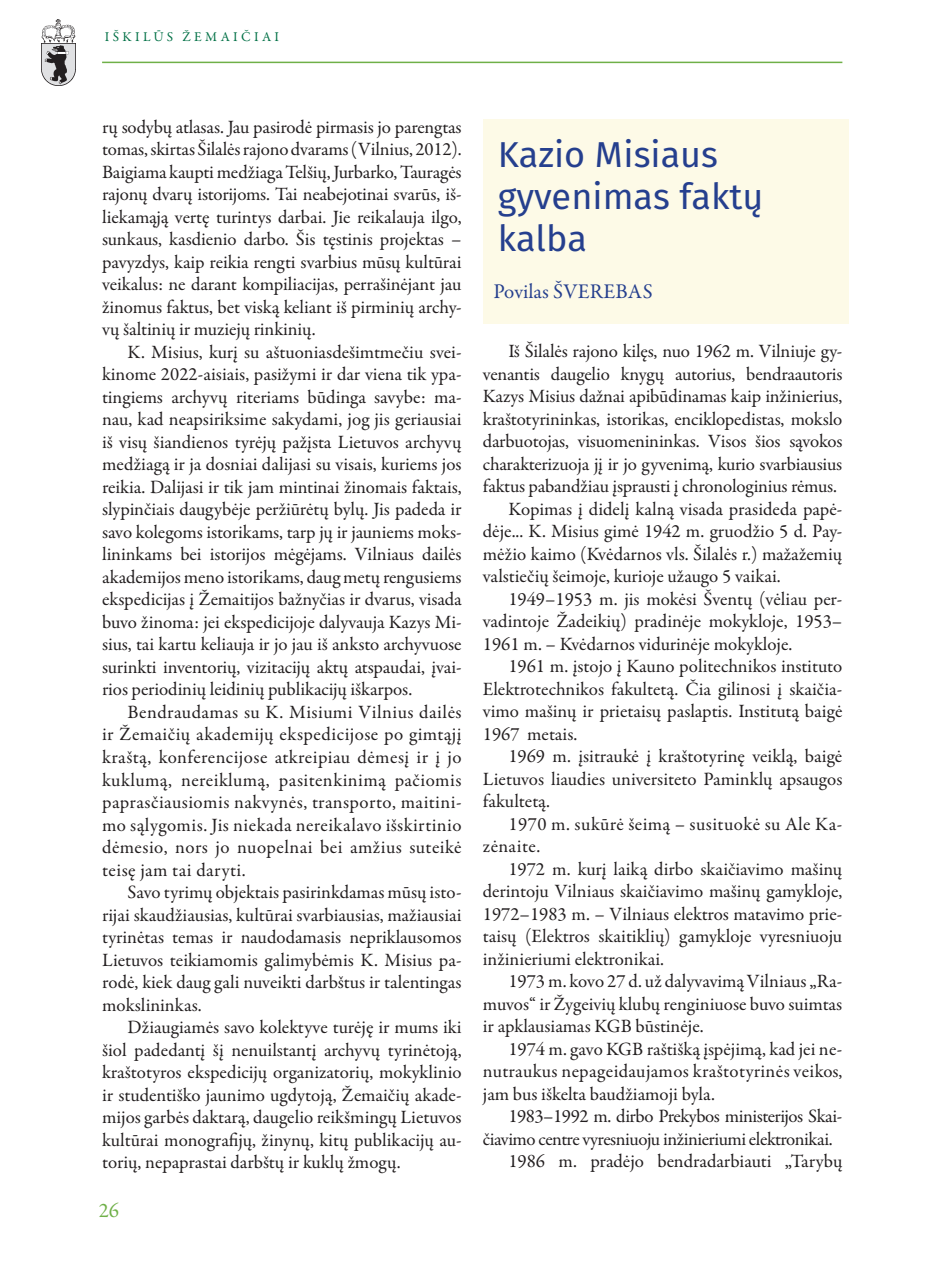
<style>
.page{position:relative;width:936px;height:1276px;background:#fff}
.page>*{position:absolute;margin:0;border:0;box-sizing:border-box;transform-origin:0 0}
.tekstas{font:36px "Fira Sans";color:#253f8e}
.tekstas-2{font:21px "Garamond Premr Pro";letter-spacing:.01em;color:#253f8e}
.t1{font:21px "Garamond Premr Pro";color:#6fb048}
.tekstas-3{font:18.9px/22.5px "Garamond Premr Pro";letter-spacing:-.005em;color:#231f20;text-align:justify}
.tekstas-4{font:18.9px/22.5px "Garamond Premr Pro";letter-spacing:-.025em;color:#231f20}
.tekstas-5{font:18.9px/22.5px "Garamond Premr Pro";letter-spacing:.025em;color:#231f20}
.t2{font:13.5px "Garamond Premr Pro";letter-spacing:.25em;color:#017045}
</style>
<div class="page">
<img style="left:41px;top:19px;width:35px;height:67px">
<hr style="left:102px;top:62px;width:740px;height:1px;background:#6fb048">
<div style="left:483px;top:119px;width:365px;height:204px;background:#fdfae7"></div>
<p class="t2" style="left:105px;top:28px;width:176px">IŠKILŪS ŽEMAIČIAI</p>
<p class="tekstas-3" style="left:102px;top:116px;width:361px">rų sodybų atlasas. Jau pasirodė pirmasis jo parengtas tomas, skirtas Šilalės rajono dvarams (Vilnius, 2012).<br>Baigiama kaupti medžiaga Telšių, Jurbarko, Tauragės rajonų dvarų istorijoms. Tai neabejotinai svarūs, iš&shy;liekamąją vertę turintys darbai. Jie reikalauja ilgo, sunkaus, kasdienio darbo. Šis tęstinis projektas – pavyzdys, kaip reikia rengti svarbius mūsų kultūrai veikalus: ne darant kompiliacijas, perrašinėjant jau žinomus faktus, bet viską keliant iš pirminių archy&shy;vų šaltinių ir muziejų rinkinių.</p>
<p class="tekstas-3" style="left:102px;top:341px;width:361px;text-indent:26px">K. Misius, kurį su aštuoniasdešimtmečiu svei&shy;kinome 2022-aisiais, pasižymi ir dar viena tik ypa&shy;tingiems archyvų riteriams būdinga savybe: ma&shy;nau, kad neapsiriksime sakydami, jog jis geriausiai iš visų šiandienos tyrėjų pažįsta Lietuvos archyvų medžiagą ir ja dosniai dalijasi su visais, kuriems jos reikia. Dalijasi ir tik jam mintinai žinomais faktais, slypinčiais daugybėje peržiūrėtų bylų. Jis padeda ir savo kolegoms istorikams, tarp jų ir jauniems moks&shy;lininkams bei istorijos mėgėjams. Vilniaus dailės akademijos meno istorikams, daug metų rengusiems ekspedicijas į Žemaitijos bažnyčias ir dvarus, visada buvo žinoma: jei ekspedicijoje dalyvauja Kazys Mi&shy;sius, tai kartu keliauja ir jo jau iš anksto archyvuose surinkti inventorių, vizitacijų aktų atspaudai, įvai&shy;rios periodinių leidinių publikacijų iškarpos.</p>
<p class="tekstas-3" style="left:102px;top:701px;width:361px;text-indent:26px">Bendraudamas su K. Misiumi Vilnius dailės ir Žemaičių akademijų ekspedicijose po gimtąjį kraštą, konferencijose atkreipiau dėmesį ir į jo kuklumą, nereiklumą, pasitenkinimą pačiomis paprasčiausiomis nakvynės, transporto, maitini&shy;mo sąlygomis. Jis niekada nereikalavo išskirtinio dėmesio, nors jo nuopelnai bei amžius suteikė teisę jam tai daryti.</p>
<p class="tekstas-3" style="left:102px;top:881px;width:361px;text-indent:26px">Savo tyrimų objektais pasirinkdamas mūsų isto&shy;rijai skaudžiausias, kultūrai svarbiausias, mažiausiai tyrinėtas temas ir naudodamasis nepriklausomos Lietuvos teikiamomis galimybėmis K. Misius pa&shy;rodė, kiek daug gali nuveikti darbštus ir talentingas mokslininkas.</p>
<p class="tekstas-3" style="left:102px;top:1016px;width:361px;text-indent:26px">Džiaugiamės savo kolektyve turėję ir mums iki šiol padedantį šį nenuilstantį archyvų tyrinėtoją, kraštotyros ekspedicijų organizatorių, mokyklinio ir studentiško jaunimo ugdytoją, Žemaičių akade&shy;mijos garbės daktarą, daugelio reikšmingų Lietuvos kultūrai monografijų, žinynų, kitų publikacijų au&shy;torių, nepaprastai darbštų ir kuklų žmogų.</p>
<p class="t1" style="left:99px;top:1197px;width:22px">26</p>
<p class="tekstas" style="left:497px;top:129px;width:222px">Kazio Misiaus</p>
<p class="tekstas" style="left:497px;top:171px;width:267px">gyvenimas faktų</p>
<p class="tekstas" style="left:497px;top:213px;width:91px">kalba</p>
<p class="tekstas-2" style="left:493px;top:279px;width:161px">Povilas ŠVEREBAS</p>
<p class="tekstas-3" style="left:483px;top:340px;width:361px;text-indent:26px">Iš Šilalės rajono kilęs, nuo 1962 m. Vilniuje gy&shy;venantis daugelio knygų autorius, bendraautoris Kazys Misius dažnai apibūdinamas kaip inžinierius, kraštotyrininkas, istorikas, enciklopedistas, mokslo darbuotojas, visuomenininkas. Visos šios sąvokos charakterizuoja jį ir jo gyvenimą, kurio svarbiausius faktus pabandžiau įsprausti į chronologinius rėmus.</p>
<p class="tekstas-3" style="left:483px;top:498px;width:361px;text-indent:26px">Kopimas į didelį kalną visada prasideda papė&shy;dėje... K. Misius gimė 1942 m. gruodžio 5 d. Pay&shy;mėžio kaimo (Kvėdarnos vls. Šilalės r.) mažažemių valstiečių šeimoje, kurioje užaugo 5 vaikai.</p>
<p class="tekstas-3" style="left:483px;top:588px;width:361px;text-indent:26px">1949–1953 m. jis mokėsi Šventų (vėliau per&shy;vadintoje Žadeikių) pradinėje mokykloje, 1953– 1961 m. – Kvėdarnos vidurinėje mokykloje.</p>
<p class="tekstas-3" style="left:483px;top:655px;width:361px;text-indent:26px">1961 m. įstojo į Kauno politechnikos instituto Elektrotechnikos fakultetą. Čia gilinosi į skaičia&shy;vimo mašinų ir prietaisų paslaptis. Institutą baigė 1967 metais.</p>
<p class="tekstas-3" style="left:483px;top:745px;width:361px;text-indent:26px">1969 m. įsitraukė į kraštotyrinę veiklą, baigė Lietuvos liaudies universiteto Paminklų apsaugos fakultetą.</p>
<p class="tekstas-5" style="left:483px;top:813px;width:361px;text-indent:26px">1970 m. sukūrė šeimą – susituokė su Ale Ka&shy;zėnaite.</p>
<p class="tekstas-3" style="left:483px;top:858px;width:361px;text-indent:26px">1972 m. kurį laiką dirbo skaičiavimo mašinų derintoju Vilniaus skaičiavimo mašinų gamykloje, 1972–1983 m. – Vilniaus elektros matavimo prie&shy;taisų (Elektros skaitiklių) gamykloje vyresniuoju inžinieriumi elektronikai.</p>
<p class="tekstas-3" style="left:483px;top:970px;width:361px;text-indent:26px">1973 m. kovo 27 d. už dalyvavimą Vilniaus „Ra&shy;muvos“ ir Žygeivių klubų renginiuose buvo suimtas ir apklausiamas KGB būstinėje.</p>
<p class="tekstas-3" style="left:483px;top:1038px;width:361px;text-indent:26px">1974 m. gavo KGB raštišką įspėjimą, kad jei ne&shy;nutraukus nepageidaujamos kraštotyrinės veikos, jam bus iškelta baudžiamoji byla.</p>
<p class="tekstas-4" style="left:483px;top:1105px;width:361px;text-indent:26px">1983–1992 m. dirbo Prekybos ministerijos Skai&shy;čiavimo centre vyresniuoju inžinieriumi elektronikai.</p>
<p class="tekstas-3" style="left:508px;top:1150px;width:335px">1986 m. pradėjo bendradarbiauti „Tarybų</p>
</div>
